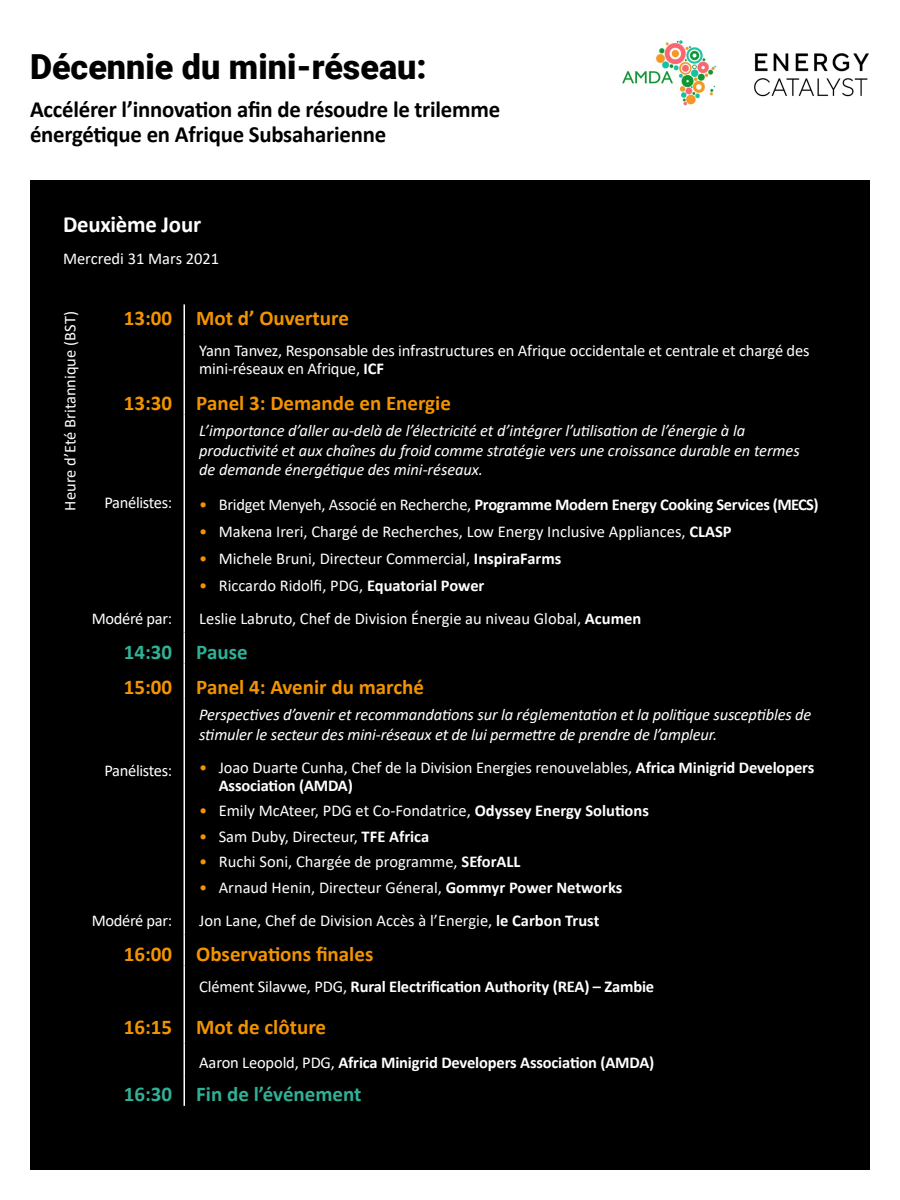
<style>
.page{position:relative;width:900px;height:1200px;background:#fff}
.page>*{position:absolute;margin:0;border:0;box-sizing:border-box;transform-origin:0 0}
.Main_header{font:900 34.5px "Roboto";color:#000}
.Heading{font:700 23.25px/24.8px "Calibri";letter-spacing:-.01em;color:#000}
.Heading-2{font:700 23.25px "Calibri";letter-spacing:-.01em;color:#fff}
.Orange_bold_left_ali{font:700 21px "Calibri";color:#f29300}
.Bold_right_aligned_o{font:700 21px "Calibri";color:#f29300}
.Break{font:700 21px "Calibri";color:#2fb196}
.Break_times{font:700 21px "Calibri";color:#2fb196}
.Regular_left_aligned{font:16.5px/18px "Calibri";color:#fff}
.Blurb{font:italic 16.5px/19.5px "Calibri";letter-spacing:-.005em;color:#fff}
.Regular_left_aligned-2{font:700 16.5px "Calibri";letter-spacing:-.01em;color:#fff}
.Moderator{font:16.5px "Calibri";color:#fff}
.Bold_left_panel{font:16.5px "Calibri";letter-spacing:-.02em;color:#fff}
.s1{font-weight:700}
.s2{font-weight:400;color:#f29300}
.s3{font-weight:400}
.s4{color:#f29300}
</style>
<div class="page">
<div style="left:30px;top:180px;width:840px;height:990px;background:#000"></div>
<img style="left:622px;top:40px;width:95px;height:66px">
<img style="left:754px;top:53px;width:115px;height:44px">
<hr style="left:184px;top:415px;width:1px;height:218px;background:#fff">
<hr style="left:184px;top:699px;width:1px;height:236px;background:#fff">
<hr style="left:184px;top:304px;width:1px;height:30px;background:#fff">
<hr style="left:184px;top:334px;width:1px;height:50px;background:#fff">
<hr style="left:184px;top:384px;width:1px;height:31px;background:#fff">
<hr style="left:184px;top:633px;width:1px;height:30px;background:#fff">
<hr style="left:184px;top:668px;width:1px;height:31px;background:#fff">
<hr style="left:184px;top:935px;width:1px;height:30px;background:#fff">
<hr style="left:184px;top:965px;width:1px;height:37px;background:#fff">
<hr style="left:184px;top:1002px;width:1px;height:41px;background:#fff">
<hr style="left:184px;top:1043px;width:1px;height:32px;background:#fff">
<hr style="left:184px;top:1075px;width:1px;height:31px;background:#fff">
<p class="Main_header" style="left:30px;top:43px;width:398px">Décennie du mini-réseau:</p>
<p class="Heading" style="left:30px;top:97px;width:472px">Accélérer l’innovation afin de résoudre le trilemme énergétique en Afrique Subsaharienne</p>
<p class="Heading-2" style="left:63px;top:207px;width:140px">Deuxième Jour</p>
<p class="Regular_left_aligned" style="left:63px;top:249px;width:158px">Mercredi 31 Mars 2021</p>
<p class="Regular_left_aligned" style="left:60px;top:511px;width:201px;rotate:-90deg">Heure d’Eté Britannique (BST)</p>
<p class="Bold_right_aligned_o" style="left:124px;top:303px;width:50px">13:00</p>
<p class="Orange_bold_left_ali" style="left:196px;top:303px;width:154px">Mot d’ Ouverture</p>
<p class="Regular_left_aligned" style="left:199px;top:341px;width:612px">Yann Tanvez, Responsable des infrastructures en Afrique occidentale et centrale et chargé des mini-réseaux en Afrique, <span class="s1">ICF</span></p>
<p class="Bold_right_aligned_o" style="left:124px;top:388px;width:50px">13:30</p>
<p class="Orange_bold_left_ali" style="left:196px;top:388px;width:256px">Panel 3: Demande en Energie</p>
<p class="Blurb" style="left:199px;top:420px;width:602px">L’importance d’aller au-delà de l’électricité et d’intégrer l’utilisation de l’énergie à la productivité et aux chaînes du froid comme stratégie vers une croissance durable en termes de demande énergétique des mini-réseaux.</p>
<p class="Regular_left_aligned-2" style="left:199px;top:492px;width:621px"><span class="s2">•</span> <span class="s3">Bridget Menyeh, Associé en Recherche,</span> Programme Modern Energy Cooking Services (MECS)</p>
<p class="Regular_left_aligned" style="left:199px;top:522px;width:534px"><span class="s4">•</span> Makena Ireri, Chargé de Recherches, Low Energy Inclusive Appliances, <span class="s1">CLASP</span></p>
<p class="Regular_left_aligned" style="left:199px;top:549px;width:364px"><span class="s4">•</span> Michele Bruni, Directeur Commercial, <span class="s1">InspiraFarms</span></p>
<p class="Regular_left_aligned" style="left:199px;top:576px;width:287px"><span class="s4">•</span> Riccardo Ridolfi, PDG, <span class="s1">Equatorial Power</span></p>
<p class="Moderator" style="left:199px;top:607px;width:444px">Leslie Labruto, Chef de Division Énergie au niveau Global, <span class="s1">Acumen</span></p>
<p class="Bold_left_panel" style="left:104px;top:491px;width:69px">Panélistes:</p>
<p class="Bold_left_panel" style="left:92px;top:607px;width:82px">Modéré par:</p>
<p class="Break_times" style="left:124px;top:637px;width:50px">14:30</p>
<p class="Break" style="left:196px;top:637px;width:53px">Pause</p>
<p class="Bold_right_aligned_o" style="left:124px;top:673px;width:50px">15:00</p>
<p class="Orange_bold_left_ali" style="left:196px;top:673px;width:229px">Panel 4: Avenir du marché</p>
<p class="Bold_left_panel" style="left:104px;top:759px;width:69px">Panélistes:</p>
<p class="Bold_left_panel" style="left:92px;top:909px;width:82px">Modéré par:</p>
<p class="Blurb" style="left:199px;top:704px;width:614px">Perspectives d’avenir et recommandations sur la réglementation et la politique susceptibles de stimuler le secteur des mini-réseaux et de lui permettre de prendre de l’ampleur.</p>
<p class="Regular_left_aligned" style="left:219px;top:758px;width:597px;text-indent:-20px"><span class="s4">•</span> Joao Duarte Cunha, Chef de la Division Energies renouvelables, <span class="s1">Africa Minigrid Developers<br>Association (AMDA)</span></p>
<p class="Regular_left_aligned" style="left:199px;top:801px;width:451px"><span class="s4">•</span> Emily McAteer, PDG et Co-Fondatrice, <span class="s1">Odyssey Energy Solutions</span></p>
<p class="Regular_left_aligned" style="left:199px;top:827px;width:231px"><span class="s4">•</span> Sam Duby, Directeur, <span class="s1">TFE Africa</span></p>
<p class="Regular_left_aligned" style="left:199px;top:852px;width:323px"><span class="s4">•</span> Ruchi Soni, Chargée de programme, <span class="s1">SEforALL</span></p>
<p class="Regular_left_aligned" style="left:199px;top:878px;width:425px"><span class="s4">•</span> Arnaud Henin, Directeur Géneral, <span class="s1">Gommyr Power Networks</span></p>
<p class="Moderator" style="left:199px;top:909px;width:402px">Jon Lane, Chef de Division Accès à l’Energie, <span class="s1">le Carbon Trust</span></p>
<p class="Bold_right_aligned_o" style="left:124px;top:939px;width:50px">16:00</p>
<p class="Orange_bold_left_ali" style="left:196px;top:939px;width:179px">Observations finales</p>
<p class="Regular_left_aligned-2" style="left:199px;top:975px;width:456px"><span class="s3">Clément Silavwe, PDG,</span> Rural Electrification Authority (REA) – Zambie</p>
<p class="Bold_right_aligned_o" style="left:124px;top:1012px;width:50px">16:15</p>
<p class="Orange_bold_left_ali" style="left:196px;top:1012px;width:131px">Mot de clôture</p>
<p class="Regular_left_aligned-2" style="left:199px;top:1050px;width:457px"><span class="s3">Aaron Leopold, PDG,</span> Africa Minigrid Developers Association (AMDA)</p>
<p class="Break_times" style="left:124px;top:1080px;width:50px">16:30</p>
<p class="Break" style="left:196px;top:1080px;width:167px">Fin de l’événement</p>
</div>
